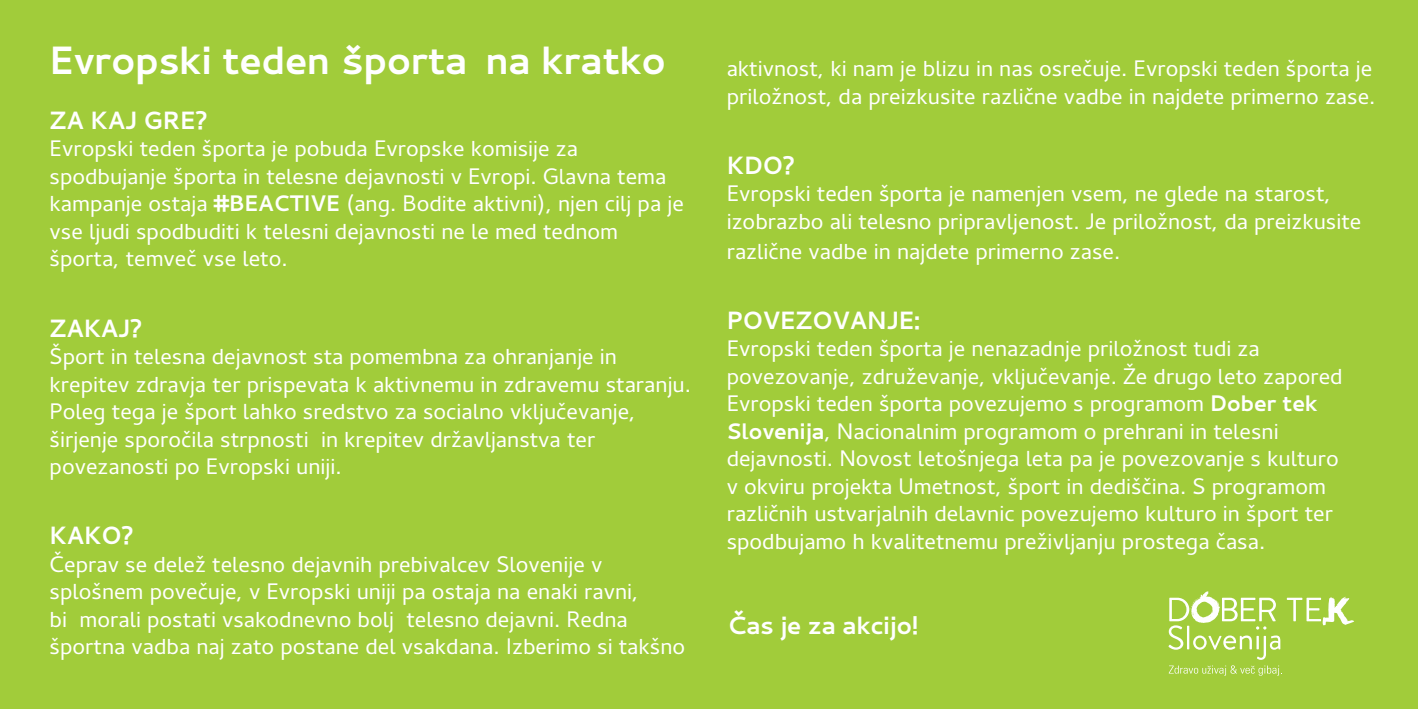
<style>
.page{position:relative;width:1418px;height:709px;background:#fff}
.page>*{position:absolute;margin:0;border:0;box-sizing:border-box;transform-origin:0 0}
.t1{font:700 39.5px "Cantarell";color:#fff}
.t2{font:700 25px "Cantarell";color:#fff}
.t3{font:22.5px/27.5px "Cantarell";color:#fff}
.s1{font-weight:700}
</style>
<div class="page">
<div style="left:0;top:0;width:1417px;height:709px;background:#a1cc3a"></div>
<svg style="left:1168px;top:591px;width:186px;height:84px"></svg>
<h1 class="t1" style="left:50px;top:32px;width:618px">Evropski teden športa na kratko</h1>
<p class="t2" style="left:50px;top:103px;width:159px">ZA KAJ GRE?</p>
<p class="t3" style="left:50px;top:134px;width:635px">Evropski teden športa je pobuda Evropske komisije za spodbujanje športa in telesne dejavnosti v Evropi. Glavna tema kampanje ostaja <span class="s1">#BEACTIVE</span> (ang. Bodite aktivni), njen cilj pa je vse ljudi spodbuditi k telesni dejavnosti ne le med tednom športa, temveč vse leto.</p>
<p class="t2" style="left:50px;top:310px;width:94px">ZAKAJ?</p>
<p class="t3" style="left:50px;top:341px;width:643px">Šport in telesna dejavnost sta pomembna za ohranjanje in krepitev zdravja ter prispevata k aktivnemu in zdravemu staranju.<br>Poleg tega je šport lahko sredstvo za socialno vključevanje, širjenje sporočila strpnosti in krepitev državljanstva ter povezanosti po Evropski uniji.</p>
<p class="t2" style="left:50px;top:518px;width:85px">KAKO?</p>
<p class="t3" style="left:50px;top:549px;width:637px">Čeprav se delež telesno dejavnih prebivalcev Slovenije v splošnem povečuje, v Evropski uniji pa ostaja na enaki ravni,<br>bi morali postati vsakodnevno bolj telesno dejavni. Redna športna vadba naj zato postane del vsakdana. Izberimo si takšno</p>
<p class="t3" style="left:726px;top:54px;width:650px">aktivnost, ki nam je blizu in nas osrečuje. Evropski teden športa je priložnost, da preizkusite različne vadbe in najdete primerno zase.</p>
<p class="t2" style="left:726px;top:147px;width:70px">KDO?</p>
<p class="t3" style="left:726px;top:179px;width:636px">Evropski teden športa je namenjen vsem, ne glede na starost, izobrazbo ali telesno pripravljenost. Je priložnost, da preizkusite</p>
<p class="t3" style="left:726px;top:236px;width:395px">različne vadbe in najdete primerno zase.</p>
<p class="t2" style="left:726px;top:302px;width:195px">POVEZOVANJE:</p>
<p class="t3" style="left:726px;top:334px;width:617px">Evropski teden športa je nenazadnje priložnost tudi za povezovanje, združevanje, vključevanje. Že drugo leto zapored Evropski teden športa povezujemo s programom <span class="s1">Dober tek Slovenija</span>, Nacionalnim programom o prehrani in telesni dejavnosti. Novost letošnjega leta pa je povezovanje s kulturo v okviru projekta Umetnost, šport in dediščina. S programom različnih ustvarjalnih delavnic povezujemo kulturo in šport ter spodbujamo h kvalitetnemu preživljanju prostega časa.</p>
<p class="t2" style="left:726px;top:607px;width:193px">Čas je za akcijo!</p>
</div>
